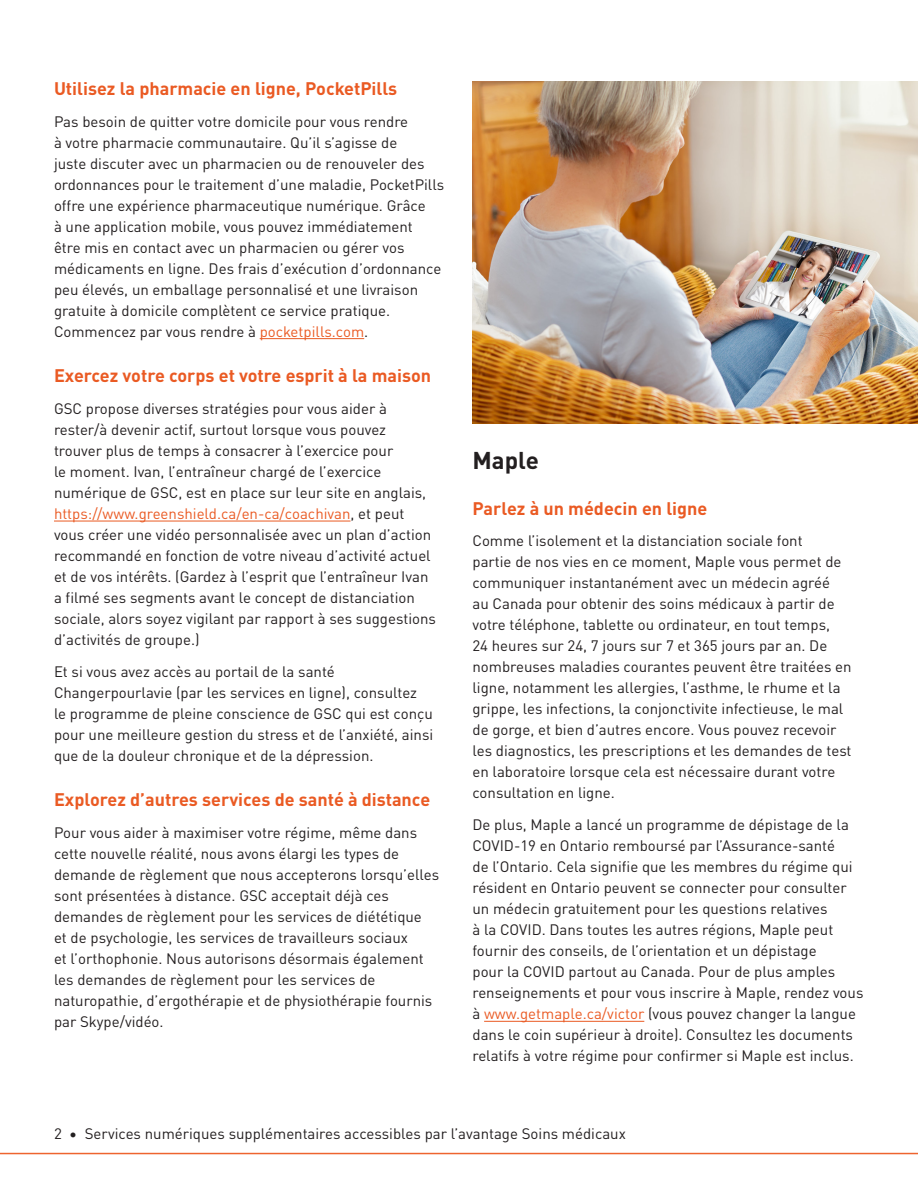
<style>
.page{position:relative;width:918px;height:1188px;background:#fff}
.page>*{position:absolute;margin:0;border:0;box-sizing:border-box;transform-origin:0 0}
.Body_Subhead_1_16_20{font:700 24px "DINOT";color:#231f20}
.Body_Subhead_2_12_16{font:700 18px "DINOT";color:#ea5a23}
.Body_Text_10_14{font:15px/21px "DINOT";color:#231f20}
.s1{color:#ea5a23}
</style>
<div class="page">
<hr style="left:0;top:1153px;width:918px;height:1px;background:#ee642f">
<hr style="left:260px;top:338px;width:104px;height:1px;background:#ea5a23">
<hr style="left:54px;top:521px;width:297px;height:1px;background:#ea5a23">
<hr style="left:484px;top:1021px;width:160px;height:1px;background:#ea5a23">
<img style="left:472px;top:81px;width:446px;height:343px">
<p class="Body_Subhead_2_12_16" style="left:54px;top:74px;width:345px">Utilisez la pharmacie en ligne, PocketPills</p>
<p class="Body_Text_10_14" style="left:54px;top:109px;width:392px">Pas besoin de quitter votre domicile pour vous rendre<br>à votre pharmacie communautaire. Qu’il s’agisse de<br>juste discuter avec un pharmacien ou de renouveler des ordonnances pour le traitement d’une maladie, PocketPills offre une expérience pharmaceutique numérique. Grâce<br>à une application mobile, vous pouvez immédiatement<br>être mis en contact avec un pharmacien ou gérer vos médicaments en ligne. Des frais d’exécution d’ordonnance peu élevés, un emballage personnalisé et une livraison gratuite à domicile complètent ce service pratique.<br>Commencez par vous rendre à <span class="s1">pocketpills.com</span>.</p>
<p class="Body_Subhead_2_12_16" style="left:54px;top:362px;width:379px">Exercez votre corps et votre esprit à la maison</p>
<p class="Body_Text_10_14" style="left:54px;top:397px;width:383px">GSC propose diverses stratégies pour vous aider à rester/à devenir actif, surtout lorsque vous pouvez trouver plus de temps à consacrer à l’exercice pour<br>le moment. Ivan, l’entraîneur chargé de l’exercice numérique de GSC, est en place sur leur site en anglais, <span class="s1">https://www.greenshield.ca/en-ca/coachivan</span>, et peut vous créer une vidéo personnalisée avec un plan d’action recommandé en fonction de votre niveau d’activité actuel et de vos intérêts. (Gardez à l’esprit que l’entraîneur Ivan a filmé ses segments avant le concept de distanciation sociale, alors soyez vigilant par rapport à ses suggestions d’activités de groupe.)</p>
<p class="Body_Text_10_14" style="left:54px;top:660px;width:381px">Et si vous avez accès au portail de la santé Changerpourlavie (par les services en ligne), consultez<br>le programme de pleine conscience de GSC qui est conçu pour une meilleure gestion du stress et de l’anxiété, ainsi que de la douleur chronique et de la dépression.</p>
<p class="Body_Subhead_2_12_16" style="left:54px;top:786px;width:378px">Explorez d’autres services de santé à distance</p>
<p class="Body_Text_10_14" style="left:54px;top:821px;width:387px">Pour vous aider à maximiser votre régime, même dans cette nouvelle réalité, nous avons élargi les types de demande de règlement que nous accepterons lorsqu’elles sont présentées à distance. GSC acceptait déjà ces demandes de règlement pour les services de diététique<br>et de psychologie, les services de travailleurs sociaux<br>et l’orthophonie. Nous autorisons désormais également les demandes de règlement pour les services de naturopathie, d’ergothérapie et de physiothérapie fournis par Skype/vidéo.</p>
<p class="Body_Subhead_1_16_20" style="left:472px;top:442px;width:68px">Maple</p>
<p class="Body_Subhead_2_12_16" style="left:472px;top:494px;width:236px">Parlez à un médecin en ligne</p>
<p class="Body_Text_10_14" style="left:472px;top:529px;width:381px">Comme l’isolement et la distanciation sociale font<br>partie de nos vies en ce moment, Maple vous permet de communiquer instantanément avec un médecin agréé<br>au Canada pour obtenir des soins médicaux à partir de votre téléphone, tablette ou ordinateur, en tout temps,<br>24 heures sur 24, 7 jours sur 7 et 365 jours par an. De nombreuses maladies courantes peuvent être traitées en ligne, notamment les allergies, l’asthme, le rhume et la grippe, les infections, la conjonctivite infectieuse, le mal de gorge, et bien d’autres encore. Vous pouvez recevoir les diagnostics, les prescriptions et les demandes de test en laboratoire lorsque cela est nécessaire durant votre consultation en ligne.</p>
<p class="Body_Text_10_14" style="left:472px;top:813px;width:392px">De plus, Maple a lancé un programme de dépistage de la COVID-19 en Ontario remboursé par l’Assurance-santé<br>de l’Ontario. Cela signifie que les membres du régime qui résident en Ontario peuvent se connecter pour consulter un médecin gratuitement pour les questions relatives<br>à la COVID. Dans toutes les autres régions, Maple peut fournir des conseils, de l’orientation et un dépistage<br>pour la COVID partout au Canada. Pour de plus amples renseignements et pour vous inscrire à Maple, rendez vous à <span class="s1">www.getmaple.ca/victor</span> (vous pouvez changer la langue dans le coin supérieur à droite). Consultez les documents relatifs à votre régime pour confirmer si Maple est inclus.</p>
<p class="Body_Text_10_14" style="left:54px;top:1122px;width:573px">2 • Services numériques supplémentaires accessibles par l’avantage Soins médicaux</p>
</div>
